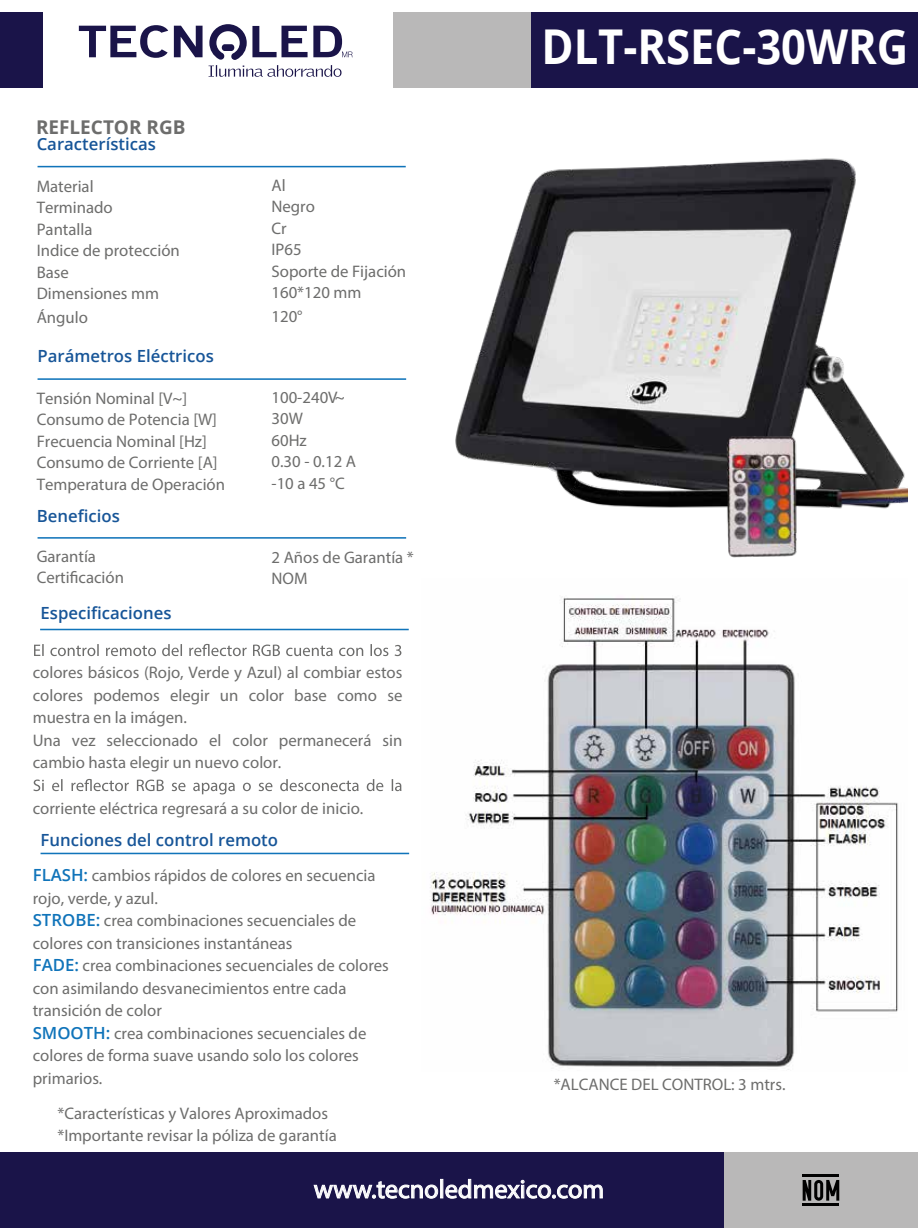
<style>
.page{position:relative;width:918px;height:1228px;background:#fff}
.page>*{position:absolute;margin:0;border:0;box-sizing:border-box;transform-origin:0 0}
.t1{font:700 48px "Open Sans";color:#fff;scale:.91 1}
.t2{font:26.1px "Myriad Pro";color:#fff}
.t3{font:700 18.9px "Open Sans";color:#6d6d6c}
.t4{font:16.8px/21.5px "Myriad Pro";color:#6d6d6c}
.t5{font:600 16.8px "Open Sans";color:#175598}
.s1{font-family:"Open Sans";font-weight:600;color:#1074ba}
</style>
<div class="page">
<hr style="left:38px;top:166px;width:368px;height:1px;background:#1074ba">
<hr style="left:38px;top:378px;width:368px;height:2px;background:#1074ba">
<hr style="left:38px;top:537px;width:368px;height:2px;background:#1074ba">
<img style="left:430px;top:597px;width:468px;height:473px">
<svg style="left:34px;top:644px;width:367px;height:12px"></svg>
<svg style="left:33px;top:779px;width:368px;height:16px"></svg>
<hr style="left:40px;top:629px;width:369px;height:1px;background:#1074ba">
<hr style="left:41px;top:853px;width:368px;height:1px;background:#1074ba">
<img style="left:455px;top:158px;width:452px;height:351px">
<img style="left:652px;top:392px;width:208px;height:166px">
<svg style="left:174px;top:26px;width:29px;height:31px"></svg>
<svg style="left:79px;top:25px;width:89px;height:33px"></svg>
<svg style="left:209px;top:24px;width:144px;height:53px"></svg>
<div style="left:0;top:13px;width:43px;height:75px;background:#1a1449"></div>
<div style="left:393px;top:13px;width:139px;height:75px;background:#b9b8b8"></div>
<div style="left:532px;top:13px;width:386px;height:75px;background:#1a1449"></div>
<div style="left:0;top:1153px;width:724px;height:75px;background:#1a1449"></div>
<div style="left:724px;top:1153px;width:194px;height:75px;background:#b9b8b8"></div>
<svg style="left:314px;top:1181px;width:124px;height:18px"></svg>
<div style="left:440px;top:1179px;width:3px;height:19px;border:1px solid #fff"></div>
<svg style="left:445px;top:1179px;width:158px;height:20px"></svg>
<hr style="left:803px;top:1204px;width:36px;height:2px;background:#010101">
<svg style="left:803px;top:1180px;width:36px;height:21px"></svg>
<hr style="left:803px;top:1175px;width:36px;height:2px;background:#010101">
<p class="t3" style="left:36px;top:114px;width:151px">REFLECTOR RGB</p>
<p class="t5" style="left:37px;top:133px;width:121px">Características</p>
<p class="t4" style="left:37px;top:175px;width:145px">Material<br>Terminado<br>Pantalla<br>Indice de protección<br>Base<br>Dimensiones mm</p>
<p class="t4" style="left:37px;top:307px;width:53px">Ángulo</p>
<p class="t5" style="left:38px;top:344px;width:178px">Parámetros Eléctricos</p>
<p class="t4" style="left:37px;top:387px;width:190px">Tensión Nominal [V~]<br>Consumo de Potencia [W]<br>Frecuencia Nominal [Hz]<br>Consumo de Corriente [A]<br>Temperatura de Operación</p>
<p class="t5" style="left:37px;top:504px;width:85px">Beneficios</p>
<p class="t4" style="left:37px;top:545px;width:89px">Garantía<br>Certificación</p>
<p class="t5" style="left:41px;top:601px;width:133px">Especificaciones</p>
<p class="t4" style="left:272px;top:174px;width:136px">Al<br>Negro<br>Cr<br>IP65<br>Soporte de Fijación<br>160*120 mm</p>
<p class="t4" style="left:272px;top:306px;width:33px">120°</p>
<p class="t4" style="left:272px;top:386px;width:86px">100-240V~<br>30W<br>60Hz<br>0.30 - 0.12 A -10 a 45 °C</p>
<p class="t4" style="left:272px;top:546px;width:144px">2 Años de Garantía *<br>NOM</p>
<p class="t4" style="left:33px;top:661px;width:371px;line-height:22.5px">colores básicos (Rojo, Verde y Azul) al combiar estos colores podemos elegir un color base como se muestra en la imágen.<br>Una vez seleccionado el color permanecerá sin cambio hasta elegir un nuevo color.</p>
<p class="t4" style="left:33px;top:797px;width:332px">corriente eléctrica regresará a su color de inicio.</p>
<p class="t5" style="left:41px;top:829px;width:239px">Funciones del control remoto</p>
<p class="t4" style="left:33px;top:864px;width:358px;line-height:22.5px"><span class="s1">FLASH:</span> cambios rápidos de colores en secuencia rojo, verde, y azul.<br><span class="s1">STROBE:</span> crea combinaciones secuenciales de colores con transiciones instantáneas<br><span class="s1">FADE:</span> crea combinaciones secuenciales de colores con asimilando desvanecimientos entre cada transición de color<br><span class="s1">SMOOTH:</span> crea combinaciones secuenciales de colores de forma suave usando solo los colores primarios.</p>
<p class="t4" style="left:57px;top:1102px;width:272px">*Características y Valores Aproximados</p>
<p class="t4" style="left:57px;top:1124px;width:281px">*Importante revisar la póliza de garantía</p>
<h1 class="t1" style="left:541px;top:13px;width:405px">DLT-RSEC-30WRG</h1>
<p class="t4" style="left:554px;top:1074px;width:233px">*ALCANCE DEL CONTROL: 3 mtrs.</p>
<h2 class="t2" style="left:314px;top:1173px;width:292px">www.tecnoledmexico.com</h2>
</div>
